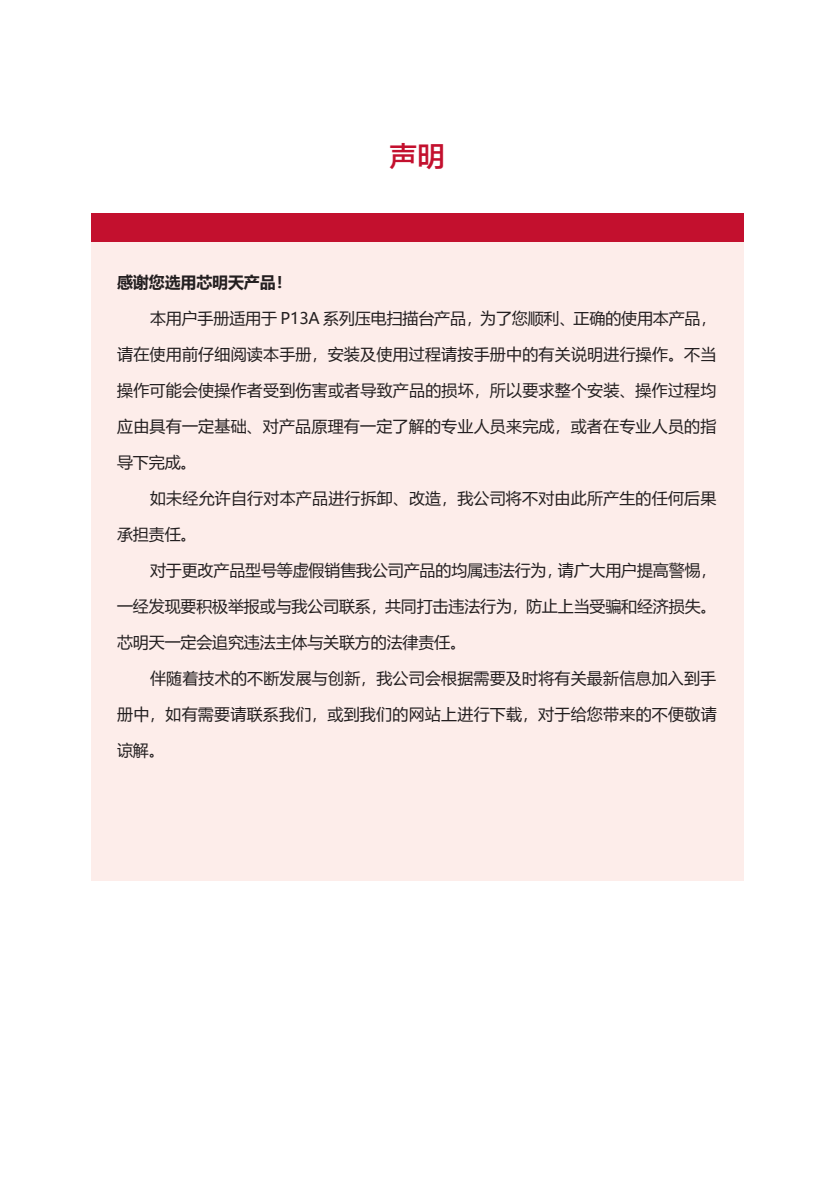
<style>
.page{position:relative;width:840px;height:1191px;background:#fff}
.page>*{position:absolute;margin:0;border:0;box-sizing:border-box;transform-origin:0 0}
.标题{font:28px "FZLTZHK GBK1 0";color:#c3102e}
.英文注意{font:16px "Microsoft Ya Hei";letter-spacing:.01em;color:#231f20}
.英文注意-2{font:16px "Microsoft Ya Hei";letter-spacing:-.01em;color:#231f20}
.英文注意-3{font:700 16px "Microsoft Ya Hei";letter-spacing:-.01em;color:#231f20}
</style>
<div class="page">
<div style="left:91px;top:241px;width:652px;height:640px;background:#fdedea"></div>
<div style="left:91px;top:213px;width:652px;height:28px;background:#c3102e"></div>
<p class="标题" style="left:389px;top:141px;width:57px">声明</p>
<p class="英文注意-3" style="left:117px;top:271px;width:176px">感谢您选用芯明天产品！</p>
<p class="英文注意-2" style="left:150px;top:307px;width:567px">本用户手册适用于 P13A 系列压电扫描台产品，为了您顺利、正确的使用本产品，</p>
<p class="英文注意" style="left:117px;top:343px;width:600px">请在使用前仔细阅读本手册，安装及使用过程请按手册中的有关说明进行操作。不当</p>
<p class="英文注意" style="left:117px;top:379px;width:600px">操作可能会使操作者受到伤害或者导致产品的损坏，所以要求整个安装、操作过程均</p>
<p class="英文注意" style="left:117px;top:415px;width:600px">应由具有一定基础、对产品原理有一定了解的专业人员来完成，或者在专业人员的指</p>
<p class="英文注意" style="left:117px;top:451px;width:81px">导下完成。</p>
<p class="英文注意" style="left:150px;top:487px;width:567px">如未经允许自行对本产品进行拆卸、改造，我公司将不对由此所产生的任何后果</p>
<p class="英文注意" style="left:117px;top:523px;width:81px">承担责任。</p>
<p class="英文注意-2" style="left:150px;top:559px;width:567px">对于更改产品型号等虚假销售我公司产品的均属违法行为，请广大用户提高警惕，</p>
<p class="英文注意-2" style="left:117px;top:595px;width:600px">一经发现要积极举报或与我公司联系，共同打击违法行为，防止上当受骗和经济损失。</p>
<p class="英文注意-2" style="left:117px;top:631px;width:350px">芯明天一定会追究违法主体与关联方的法律责任。</p>
<p class="英文注意" style="left:150px;top:667px;width:567px">伴随着技术的不断发展与创新，我公司会根据需要及时将有关最新信息加入到手</p>
<p class="英文注意" style="left:117px;top:703px;width:600px">册中，如有需要请联系我们，或到我们的网站上进行下载，对于给您带来的不便敬请</p>
<p class="英文注意" style="left:117px;top:739px;width:49px">谅解。</p>
</div>
